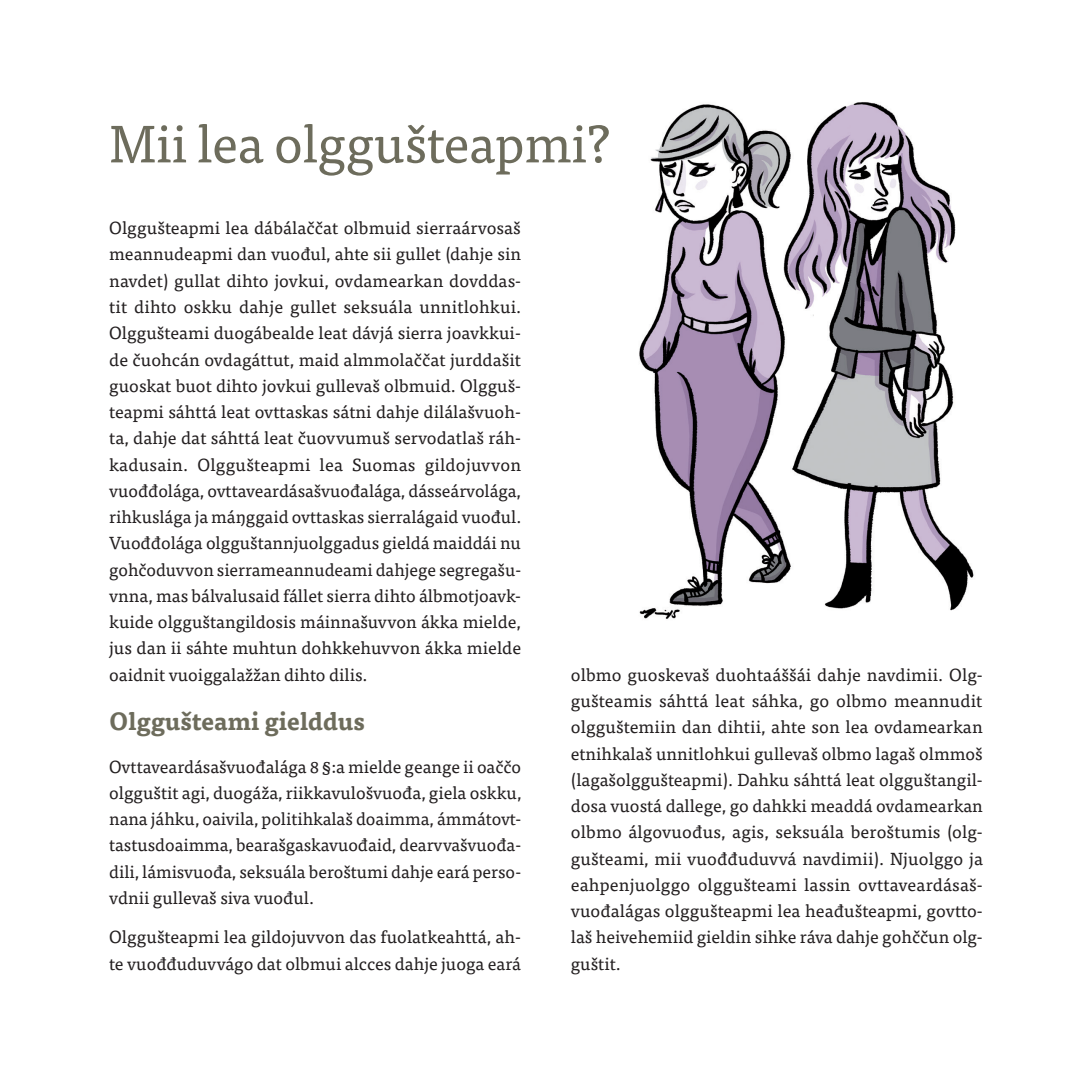
<style>
.page{position:relative;width:1092px;height:1092px;background:#fff}
.page>*{position:absolute;margin:0;border:0;box-sizing:border-box;transform-origin:0 0}
.otsikko{font:52.5px "Tisa Pro";letter-spacing:-.01em;color:#6d6c5c}
.väliotsikko{font:700 24.5px "Tisa Pro";color:#6d6c5c}
.leipä{font:17.5px/26.2px "Tisa Pro";color:#231f20;text-align:justify}
</style>
<div class="page">
<img style="left:639px;top:102px;width:335px;height:517px">
<p class="otsikko" style="left:109px;top:105px;width:502px">Mii lea olggušteapmi?</p>
<p class="leipä" style="left:109px;top:214px;width:413px">Olggušteapmi lea dábálaččat olbmuid sierraárvosaš meannudeapmi dan vuođul, ahte sii gullet (dahje sin navdet) gullat dihto jovkui, ovdamearkan dovddas&shy;tit dihto oskku dahje gullet seksuála unnitlohkui.<br>Olggušteami duogábealde leat dávjá sierra joavkkui&shy;de čuohcán ovdagáttut, maid almmolaččat jurddašit guoskat buot dihto jovkui gullevaš olbmuid. Olgguš&shy;teapmi sáhttá leat ovttaskas sátni dahje dilálašvuoh&shy;ta, dahje dat sáhttá leat čuovvumuš servodatlaš ráh&shy;kadusain. Olggušteapmi lea Suomas gildojuvvon vuođđolága, ovttaveardásašvuođalága, dásseárvolága, rihkuslága ja máŋggaid ovttaskas sierralágaid vuođul.<br>Vuođđolága olgguštannjuolggadus gieldá maiddái nu gohčoduvvon sierrameannudeami dahjege segregašu&shy;vnna, mas bálvalusaid fállet sierra dihto álbmotjoavk&shy;kuide olgguštangildosis máinnašuvvon ákka mielde, jus dan ii sáhte muhtun dohkkehuvvon ákka mielde oaidnit vuoiggalažžan dihto dilis.</p>
<p class="väliotsikko" style="left:109px;top:701px;width:257px">Olggušteami gielddus</p>
<p class="leipä" style="left:109px;top:752px;width:413px">Ovttaveardásašvuođalága 8 §:a mielde geange ii oaččo olgguštit agi, duogáža, riikkavulošvuođa, giela oskku, nana jáhku, oaivila, politihkalaš doaimma, ámmátovt&shy;tastusdoaimma, bearašgaskavuođaid, dearvvašvuođa&shy;dili, lámisvuođa, seksuála beroštumi dahje eará perso&shy;vdnii gullevaš siva vuođul.</p>
<p class="leipä" style="left:109px;top:923px;width:413px">Olggušteapmi lea gildojuvvon das fuolatkeahttá, ah&shy;te vuođđuduvvágo dat olbmui alcces dahje juoga eará</p>
<p class="leipä" style="left:570px;top:660px;width:413px">olbmo guoskevaš duohtaáššái dahje navdimii. Olg&shy;gušteamis sáhttá leat sáhka, go olbmo meannudit olgguštemiin dan dihtii, ahte son lea ovdamearkan etnihkalaš unnitlohkui gullevaš olbmo lagaš olmmoš (lagašolggušteapmi). Dahku sáhttá leat olgguštangil&shy;dosa vuostá dallege, go dahkki meaddá ovdamearkan olbmo álgovuođus, agis, seksuála beroštumis (olg&shy;gušteami, mii vuođđuduvvá navdimii). Njuolggo ja eahpenjuolggo olggušteami lassin ovttaveardásaš&shy;vuođalágas olggušteapmi lea heađušteapmi, govtto&shy;laš heivehemiid gieldin sihke ráva dahje gohččun olg&shy;guštit.</p>
</div>
